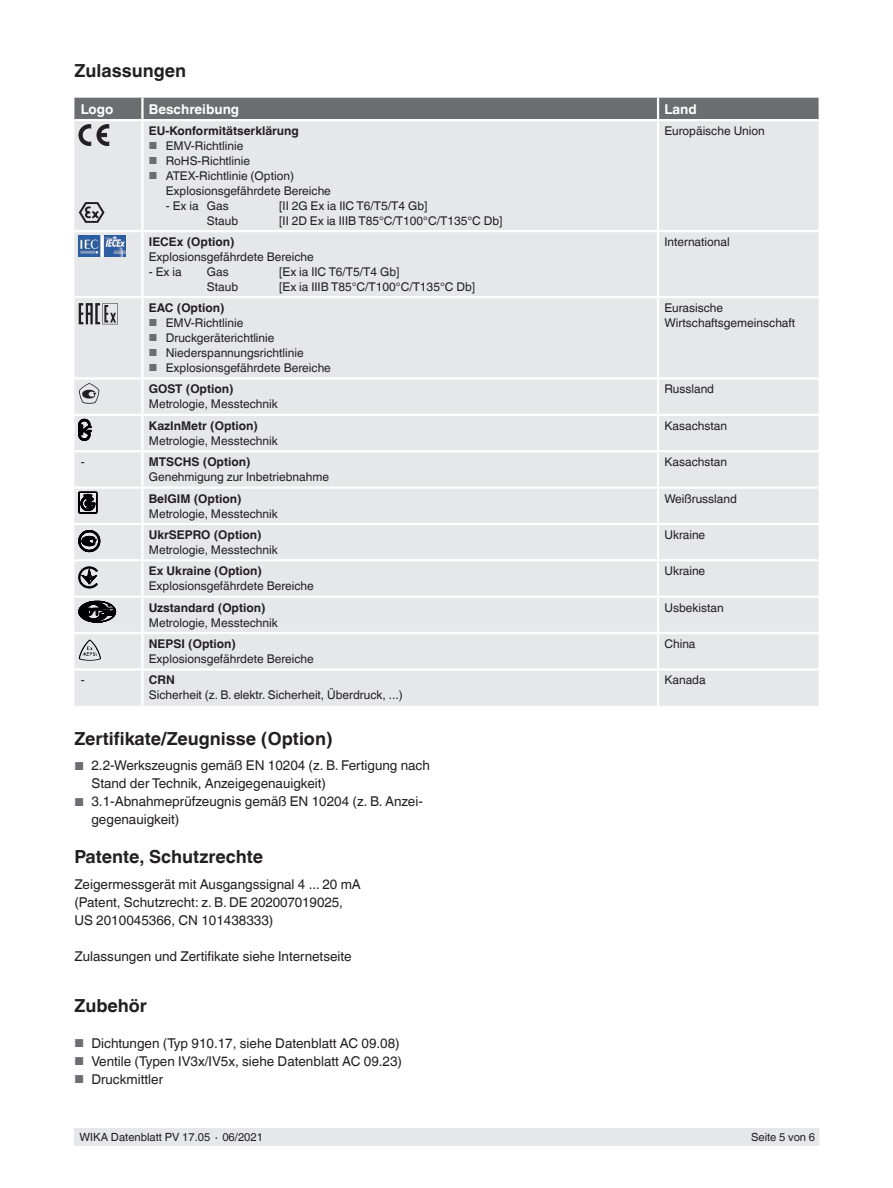
<style>
.page{position:relative;width:893px;height:1188px;background:#fff}
.page>*{position:absolute;margin:0;border:0;box-sizing:border-box;transform-origin:0 0}
.t1{font:700 18px "Helvetica World";color:#231f20}
.t2{font:13.5px/18px "Helvetica World";color:#231f20}
.t3{font:700 13.5px "Helvetica World";color:#fff}
.t4{font:12px/15px "Helvetica World";color:#231f20}
.t5{font:700 12px "Helvetica World";color:#231f20}
.t6{font:11.25px "Helvetica World";color:#231f20}
.s1{font-size:10.2px;color:#6c6d70}
.s2{font-size:11.55px;color:#6c6d70}
</style>
<div class="page">
<div style="left:75px;top:1128px;width:744px;height:17px;background:#e6e7e9"></div>
<div style="left:74px;top:145px;width:745px;height:561px;background:#e6e7e9"></div>
<hr style="left:74px;top:230px;width:68px;height:2px;background:#fff">
<hr style="left:142px;top:230px;width:516px;height:2px;background:#fff">
<hr style="left:658px;top:230px;width:161px;height:2px;background:#fff">
<hr style="left:142px;top:632px;width:516px;height:2px;background:#fff">
<hr style="left:142px;top:296px;width:516px;height:2px;background:#fff">
<hr style="left:142px;top:414px;width:516px;height:2px;background:#fff">
<hr style="left:142px;top:668px;width:516px;height:3px;background:#fff">
<hr style="left:141px;top:416px;width:3px;height:34px;background:#fff">
<hr style="left:657px;top:416px;width:2px;height:34px;background:#fff">
<hr style="left:141px;top:489px;width:3px;height:34px;background:#fff">
<hr style="left:657px;top:489px;width:2px;height:34px;background:#fff">
<hr style="left:657px;top:561px;width:2px;height:35px;background:#fff">
<hr style="left:142px;top:377px;width:516px;height:3px;background:#fff">
<hr style="left:658px;top:377px;width:161px;height:3px;background:#fff">
<hr style="left:142px;top:523px;width:516px;height:2px;background:#fff">
<hr style="left:141px;top:525px;width:3px;height:34px;background:#fff">
<hr style="left:658px;top:523px;width:161px;height:2px;background:#fff">
<hr style="left:657px;top:525px;width:2px;height:34px;background:#fff">
<hr style="left:142px;top:596px;width:516px;height:2px;background:#fff">
<hr style="left:658px;top:596px;width:161px;height:2px;background:#fff">
<hr style="left:74px;top:377px;width:68px;height:3px;background:#fff">
<hr style="left:74px;top:523px;width:68px;height:2px;background:#fff">
<hr style="left:141px;top:561px;width:3px;height:35px;background:#fff">
<hr style="left:74px;top:596px;width:68px;height:2px;background:#fff">
<hr style="left:74px;top:486px;width:68px;height:3px;background:#fff">
<hr style="left:142px;top:486px;width:516px;height:3px;background:#fff">
<hr style="left:658px;top:486px;width:161px;height:3px;background:#fff">
<hr style="left:74px;top:559px;width:68px;height:2px;background:#fff">
<hr style="left:142px;top:559px;width:516px;height:2px;background:#fff">
<hr style="left:658px;top:559px;width:161px;height:2px;background:#fff">
<hr style="left:74px;top:450px;width:68px;height:2px;background:#fff">
<hr style="left:142px;top:450px;width:516px;height:2px;background:#fff">
<hr style="left:141px;top:452px;width:3px;height:34px;background:#fff">
<hr style="left:658px;top:450px;width:161px;height:2px;background:#fff">
<hr style="left:657px;top:452px;width:2px;height:34px;background:#fff">
<hr style="left:141px;top:598px;width:3px;height:34px;background:#fff">
<hr style="left:657px;top:598px;width:2px;height:34px;background:#fff">
<hr style="left:74px;top:414px;width:68px;height:2px;background:#fff">
<hr style="left:74px;top:668px;width:68px;height:3px;background:#fff">
<hr style="left:658px;top:414px;width:161px;height:2px;background:#fff">
<hr style="left:658px;top:668px;width:161px;height:3px;background:#fff">
<hr style="left:658px;top:632px;width:161px;height:2px;background:#fff">
<hr style="left:657px;top:634px;width:2px;height:34px;background:#fff">
<hr style="left:74px;top:632px;width:68px;height:2px;background:#fff">
<hr style="left:141px;top:634px;width:3px;height:34px;background:#fff">
<hr style="left:657px;top:121px;width:2px;height:109px;background:#fff">
<hr style="left:657px;top:232px;width:2px;height:64px;background:#fff">
<hr style="left:658px;top:296px;width:161px;height:2px;background:#fff">
<hr style="left:141px;top:121px;width:3px;height:109px;background:#fff">
<hr style="left:141px;top:232px;width:3px;height:64px;background:#fff">
<hr style="left:74px;top:296px;width:68px;height:2px;background:#fff">
<hr style="left:657px;top:298px;width:2px;height:79px;background:#fff">
<hr style="left:657px;top:380px;width:2px;height:34px;background:#fff">
<hr style="left:657px;top:671px;width:2px;height:35px;background:#fff">
<hr style="left:141px;top:298px;width:3px;height:79px;background:#fff">
<hr style="left:141px;top:380px;width:3px;height:34px;background:#fff">
<hr style="left:141px;top:671px;width:3px;height:35px;background:#fff">
<svg style="left:74px;top:98px;width:745px;height:47px;background:#afb0b2"></svg>
<svg style="left:79px;top:202px;width:26px;height:21px"></svg>
<img style="left:79px;top:235px;width:47px;height:22px">
<svg style="left:79px;top:303px;width:39px;height:21px"></svg>
<svg style="left:79px;top:383px;width:20px;height:21px"></svg>
<svg style="left:79px;top:419px;width:12px;height:21px"></svg>
<svg style="left:79px;top:492px;width:18px;height:22px"></svg>
<svg style="left:79px;top:530px;width:21px;height:22px"></svg>
<svg style="left:79px;top:567px;width:18px;height:21px"></svg>
<svg style="left:79px;top:601px;width:37px;height:22px"></svg>
<svg style="left:80px;top:640px;width:10px;height:12px"></svg>
<h1 class="t1" style="left:74px;top:60px;width:113px">Zulassungen</h1>
<p class="t3" style="left:81px;top:101px;width:34px">Logo</p>
<p class="t3" style="left:149px;top:101px;width:92px">Beschreibung</p>
<p class="t3" style="left:664px;top:101px;width:34px">Land</p>
<p class="t5" style="left:149px;top:124px;width:152px">EU-Konformitätserklärung</p>
<p class="t4" style="left:149px;top:138px;width:96px"><span class="s1">■</span> EMV-Richtlinie</p>
<p class="t4" style="left:149px;top:153px;width:103px"><span class="s1">■</span> RoHS-Richtlinie</p>
<p class="t4" style="left:166px;top:168px;width:167px;text-indent:-17px"><span class="s1">■</span> ATEX-Richtlinie (Option)<br>Explosionsgefährdete Bereiche</p>
<p class="t4" style="left:166px;top:198px;width:64px">- Ex ia Gas</p>
<p class="t4" style="left:279px;top:198px;width:150px">[II 2G Ex ia IIC T6/T5/T4 Gb]</p>
<p class="t4" style="left:207px;top:213px;width:33px">Staub</p>
<p class="t4" style="left:279px;top:213px;width:225px">[II 2D Ex ia IIIB T85°C/T100°C/T135°C Db]</p>
<p class="t4" style="left:664px;top:123px;width:102px">Europäische Union</p>
<p class="t5" style="left:149px;top:235px;width:87px">IECEx (Option)</p>
<p class="t4" style="left:149px;top:249px;width:167px">Explosionsgefährdete Bereiche</p>
<p class="t4" style="left:149px;top:264px;width:34px">- Ex ia</p>
<p class="t4" style="left:207px;top:264px;width:23px">Gas</p>
<p class="t4" style="left:279px;top:264px;width:122px">[Ex ia IIC T6/T5/T4 Gb]</p>
<p class="t4" style="left:207px;top:279px;width:33px">Staub</p>
<p class="t4" style="left:279px;top:279px;width:197px">[Ex ia IIIB T85°C/T100°C/T135°C Db]</p>
<p class="t4" style="left:664px;top:234px;width:67px">International</p>
<p class="t5" style="left:149px;top:301px;width:77px">EAC (Option)</p>
<p class="t4" style="left:149px;top:315px;width:96px"><span class="s1">■</span> EMV-Richtlinie</p>
<p class="t4" style="left:149px;top:330px;width:127px"><span class="s1">■</span> Druckgeräterichtlinie</p>
<p class="t4" style="left:149px;top:345px;width:156px"><span class="s1">■</span> Niederspannungsrichtlinie</p>
<p class="t4" style="left:149px;top:360px;width:184px"><span class="s1">■</span> Explosionsgefährdete Bereiche</p>
<p class="t4" style="left:664px;top:300px;width:132px">Eurasische<br>Wirtschaftsgemeinschaft</p>
<p class="t5" style="left:149px;top:382px;width:86px">GOST (Option)</p>
<p class="t4" style="left:149px;top:397px;width:130px">Metrologie, Messtechnik</p>
<p class="t4" style="left:664px;top:382px;width:51px">Russland</p>
<p class="t5" style="left:149px;top:419px;width:111px">KazInMetr (Option)</p>
<p class="t4" style="left:149px;top:433px;width:130px">Metrologie, Messtechnik</p>
<p class="t4" style="left:664px;top:418px;width:64px">Kasachstan</p>
<p class="t4" style="left:81px;top:455px;width:5px">-</p>
<p class="t5" style="left:149px;top:455px;width:103px">MTSCHS (Option)</p>
<p class="t4" style="left:149px;top:470px;width:182px">Genehmigung zur Inbetriebnahme</p>
<p class="t4" style="left:664px;top:455px;width:64px">Kasachstan</p>
<p class="t5" style="left:149px;top:491px;width:94px">BelGIM (Option)</p>
<p class="t4" style="left:149px;top:506px;width:130px">Metrologie, Messtechnik</p>
<p class="t4" style="left:664px;top:491px;width:74px">Weißrussland</p>
<p class="t5" style="left:149px;top:528px;width:114px">UkrSEPRO (Option)</p>
<p class="t4" style="left:149px;top:542px;width:130px">Metrologie, Messtechnik</p>
<p class="t4" style="left:664px;top:527px;width:42px">Ukraine</p>
<p class="t5" style="left:149px;top:564px;width:115px">Ex Ukraine (Option)</p>
<p class="t4" style="left:149px;top:579px;width:167px">Explosionsgefährdete Bereiche</p>
<p class="t4" style="left:664px;top:564px;width:42px">Ukraine</p>
<p class="t5" style="left:149px;top:601px;width:118px">Uzstandard (Option)</p>
<p class="t4" style="left:149px;top:615px;width:130px">Metrologie, Messtechnik</p>
<p class="t4" style="left:664px;top:600px;width:61px">Usbekistan</p>
<p class="t5" style="left:149px;top:637px;width:89px">NEPSI (Option)</p>
<p class="t4" style="left:149px;top:651px;width:167px">Explosionsgefährdete Bereiche</p>
<p class="t4" style="left:664px;top:636px;width:33px">China</p>
<p class="t4" style="left:81px;top:673px;width:5px">-</p>
<p class="t5" style="left:149px;top:673px;width:27px">CRN</p>
<p class="t4" style="left:149px;top:688px;width:255px">Sicherheit (z. B. elektr. Sicherheit, Überdruck, ...)</p>
<p class="t4" style="left:664px;top:673px;width:43px">Kanada</p>
<h1 class="t1" style="left:74px;top:728px;width:260px">Zertifikate/Zeugnisse (Option)</h1>
<p class="t2" style="left:91px;top:757px;width:340px;text-indent:-17px"><span class="s2">■</span> 2.2-Werkszeugnis gemäß EN 10204 (z. B. Fertigung nach<br>Stand der Technik, Anzeigegenauigkeit)</p>
<p class="t2" style="left:91px;top:793px;width:333px;text-indent:-17px"><span class="s2">■</span> 3.1-Abnahmeprüfzeugnis gemäß EN 10204 (z. B. Anzei&shy;gegenauigkeit)</p>
<h1 class="t1" style="left:74px;top:847px;width:190px">Patente, Schutzrechte</h1>
<p class="t2" style="left:74px;top:875px;width:288px">Zeigermessgerät mit Ausgangssignal 4 ... 20 mA (Patent, Schutzrecht: z. B. DE 202007019025,<br>US 2010045366, CN 101438333)</p>
<p class="t2" style="left:74px;top:947px;width:279px">Zulassungen und Zertifikate siehe Internetseite</p>
<h1 class="t1" style="left:74px;top:995px;width:74px">Zubehör</h1>
<p class="t2" style="left:74px;top:1034px;width:327px"><span class="s2">■</span> Dichtungen (Typ 910.17, siehe Datenblatt AC 09.08)</p>
<p class="t2" style="left:74px;top:1052px;width:329px"><span class="s2">■</span> Ventile (Typen IV3x/IV5x, siehe Datenblatt AC 09.23)</p>
<p class="t2" style="left:74px;top:1070px;width:90px"><span class="s2">■</span> Druckmittler</p>
<p class="t6" style="left:80px;top:1131px;width:185px">WIKA Datenblatt PV 17.05 ∙ 06/2021</p>
<p class="t6" style="left:751px;top:1131px;width:66px">Seite 5 von 6</p>
</div>
